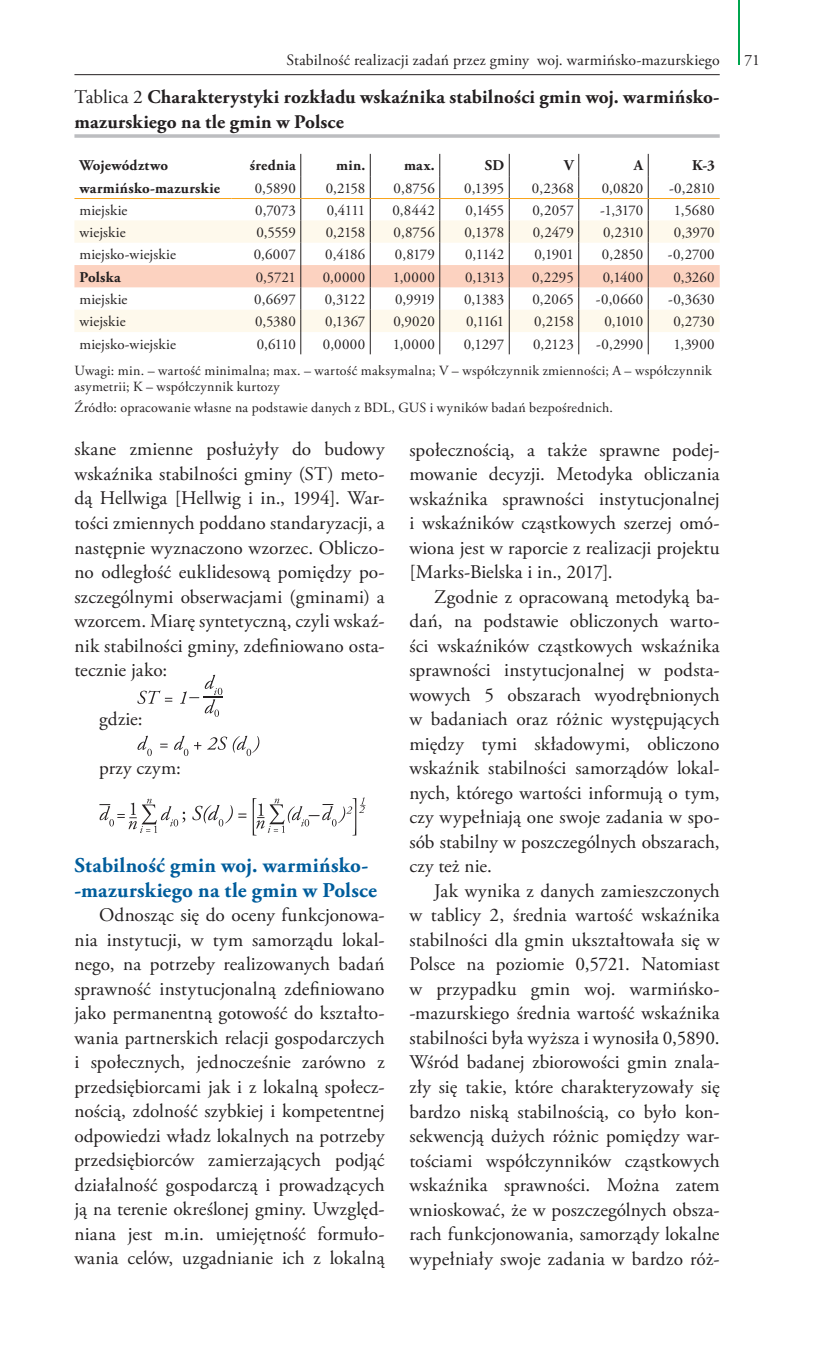
<style>
.page{position:relative;width:819px;height:1355px;background:#fff}
.page>*{position:absolute;margin:0;border:0;box-sizing:border-box;transform-origin:0 0}
.t1{font:700 21px/24.5px "Adobe Garamond Pro";letter-spacing:.015em;color:#005d9c}
.t2{font:19.25px/24.5px "Adobe Garamond Pro";letter-spacing:.005em;color:#231f20;text-align:justify}
.t3{font:700 19.25px/24.5px "Adobe Garamond Pro";letter-spacing:.015em;color:#231f20}
.t4{font:15.75px "Adobe Garamond Pro";letter-spacing:.015em;color:#231f20}
.t5{font:14.88px "Adobe Garamond Pro";color:#231f20}
.t6{font:700 14.88px "Adobe Garamond Pro";letter-spacing:.02em;color:#231f20}
.t7{font:14px/15.8px "Adobe Garamond Pro";letter-spacing:.02em;color:#231f20}
.s1{font-weight:400}
</style>
<div class="page">
<hr style="left:738px;top:0;width:1px;height:64px;background:#00a54f">
<hr style="left:74px;top:74px;width:645px;height:1px;background:#231f20">
<svg style="left:137px;top:674px;width:86px;height:42px"></svg>
<svg style="left:137px;top:735px;width:122px;height:21px"></svg>
<svg style="left:99px;top:797px;width:266px;height:38px"></svg>
<svg style="left:74px;top:134px;width:645px;height:4px;background:#c4c5c7"></svg>
<svg style="left:74px;top:154px;width:645px;height:200px"></svg>
<hr style="left:74px;top:198px;width:157px;height:1px;background:#f9a51b">
<hr style="left:231px;top:198px;width:70px;height:1px;background:#f9a51b">
<hr style="left:301px;top:198px;width:69px;height:1px;background:#f9a51b">
<hr style="left:370px;top:198px;width:70px;height:1px;background:#f9a51b">
<hr style="left:440px;top:198px;width:69px;height:1px;background:#f9a51b">
<hr style="left:509px;top:198px;width:69px;height:1px;background:#f9a51b">
<hr style="left:578px;top:198px;width:70px;height:1px;background:#f9a51b">
<hr style="left:648px;top:198px;width:71px;height:1px;background:#f9a51b">
<p class="t4" style="left:286px;top:50px;width:434px">Stabilność realizacji zadań przez gminy woj. warmińsko-mazurskiego</p>
<p class="t4" style="left:744px;top:50px;width:17px">71</p>
<p class="t3" style="left:74px;top:85px;width:646px"><span class="s1">Tablica 2</span> Charakterystyki rozkładu wskaźnika stabilności gmin woj. warmińsko&shy;mazurskiego na tle gmin w Polsce</p>
<p class="t6" style="left:79px;top:157px;width:90px">Województwo</p>
<p class="t6" style="left:250px;top:157px;width:47px">średnia</p>
<p class="t6" style="left:336px;top:157px;width:31px">min.</p>
<p class="t6" style="left:404px;top:157px;width:32px">max.</p>
<p class="t6" style="left:485px;top:157px;width:21px">SD</p>
<p class="t6" style="left:564px;top:157px;width:11px">V</p>
<p class="t6" style="left:634px;top:157px;width:11px">A</p>
<p class="t6" style="left:692px;top:157px;width:24px">K-3</p>
<p class="t6" style="left:79px;top:179px;width:142px">warmińsko-mazurskie</p>
<p class="t5" style="left:255px;top:179px;width:43px">0,5890</p>
<p class="t5" style="left:326px;top:179px;width:41px">0,2158</p>
<p class="t5" style="left:393px;top:179px;width:43px">0,8756</p>
<p class="t5" style="left:464px;top:179px;width:42px">0,1395</p>
<p class="t5" style="left:532px;top:179px;width:43px">0,2368</p>
<p class="t5" style="left:601px;top:179px;width:43px">0,0820</p>
<p class="t5" style="left:669px;top:179px;width:47px">-0,2810</p>
<p class="t5" style="left:79px;top:201px;width:50px">miejskie</p>
<p class="t5" style="left:255px;top:201px;width:42px">0,7073</p>
<p class="t5" style="left:326px;top:201px;width:40px">0,4111</p>
<p class="t5" style="left:392px;top:201px;width:44px">0,8442</p>
<p class="t5" style="left:465px;top:201px;width:40px">0,1455</p>
<p class="t5" style="left:532px;top:201px;width:43px">0,2057</p>
<p class="t5" style="left:600px;top:201px;width:44px">-1,3170</p>
<p class="t5" style="left:673px;top:201px;width:42px">1,5680</p>
<p class="t5" style="left:79px;top:223px;width:48px">wiejskie</p>
<p class="t5" style="left:256px;top:223px;width:41px">0,5559</p>
<p class="t5" style="left:326px;top:223px;width:41px">0,2158</p>
<p class="t5" style="left:393px;top:223px;width:43px">0,8756</p>
<p class="t5" style="left:464px;top:223px;width:41px">0,1378</p>
<p class="t5" style="left:532px;top:223px;width:42px">0,2479</p>
<p class="t5" style="left:603px;top:223px;width:42px">0,2310</p>
<p class="t5" style="left:673px;top:223px;width:42px">0,3970</p>
<p class="t5" style="left:79px;top:245px;width:98px">miejsko-wiejskie</p>
<p class="t5" style="left:254px;top:245px;width:44px">0,6007</p>
<p class="t5" style="left:325px;top:245px;width:41px">0,4186</p>
<p class="t5" style="left:395px;top:245px;width:41px">0,8179</p>
<p class="t5" style="left:465px;top:245px;width:41px">0,1142</p>
<p class="t5" style="left:534px;top:245px;width:41px">0,1901</p>
<p class="t5" style="left:602px;top:245px;width:43px">0,2850</p>
<p class="t5" style="left:667px;top:245px;width:48px">-0,2700</p>
<p class="t6" style="left:79px;top:268px;width:43px">Polska</p>
<p class="t5" style="left:256px;top:268px;width:41px">0,5721</p>
<p class="t5" style="left:323px;top:268px;width:44px">0,0000</p>
<p class="t5" style="left:393px;top:268px;width:43px">1,0000</p>
<p class="t5" style="left:465px;top:268px;width:41px">0,1313</p>
<p class="t5" style="left:532px;top:268px;width:43px">0,2295</p>
<p class="t5" style="left:602px;top:268px;width:42px">0,1400</p>
<p class="t5" style="left:673px;top:268px;width:43px">0,3260</p>
<p class="t5" style="left:79px;top:290px;width:50px">miejskie</p>
<p class="t5" style="left:254px;top:290px;width:43px">0,6697</p>
<p class="t5" style="left:325px;top:290px;width:42px">0,3122</p>
<p class="t5" style="left:395px;top:290px;width:41px">0,9919</p>
<p class="t5" style="left:464px;top:290px;width:42px">0,1383</p>
<p class="t5" style="left:532px;top:290px;width:43px">0,2065</p>
<p class="t5" style="left:596px;top:290px;width:49px">-0,0660</p>
<p class="t5" style="left:668px;top:290px;width:48px">-0,3630</p>
<p class="t5" style="left:79px;top:312px;width:48px">wiejskie</p>
<p class="t5" style="left:255px;top:312px;width:42px">0,5380</p>
<p class="t5" style="left:325px;top:312px;width:42px">0,1367</p>
<p class="t5" style="left:393px;top:312px;width:43px">0,9020</p>
<p class="t5" style="left:466px;top:312px;width:40px">0,1161</p>
<p class="t5" style="left:534px;top:312px;width:41px">0,2158</p>
<p class="t5" style="left:604px;top:312px;width:40px">0,1010</p>
<p class="t5" style="left:673px;top:312px;width:43px">0,2730</p>
<p class="t5" style="left:79px;top:335px;width:98px">miejsko-wiejskie</p>
<p class="t5" style="left:257px;top:335px;width:40px">0,6110</p>
<p class="t5" style="left:323px;top:335px;width:44px">0,0000</p>
<p class="t5" style="left:393px;top:335px;width:43px">1,0000</p>
<p class="t5" style="left:464px;top:335px;width:42px">0,1297</p>
<p class="t5" style="left:533px;top:335px;width:42px">0,2123</p>
<p class="t5" style="left:596px;top:335px;width:49px">-0,2990</p>
<p class="t5" style="left:673px;top:335px;width:43px">1,3900</p>
<p class="t7" style="left:74px;top:363px;width:638px">Uwagi: min. – wartość minimalna; max. – wartość maksymalna; V – współczynnik zmienności; A – współczynnik asymetrii; K – współczynnik kurtozy</p>
<p class="t7" style="left:74px;top:400px;width:540px">Źródło: opracowanie własne na podstawie danych z BDL, GUS i wyników badań bezpośrednich.</p>
<p class="t2" style="left:74px;top:438px;width:312px">skane zmienne posłużyły do budowy wskaźnika stabilności gminy (ST) meto&shy;dą Hellwiga [Hellwig i in., 1994]. War&shy;tości zmiennych poddano standaryzacji, a następnie wyznaczono wzorzec. Obliczo&shy;no odległość euklidesową pomiędzy po&shy;szczególnymi obserwacjami (gminami) a wzorcem. Miarę syntetyczną, czyli wskaź&shy;nik stabilności gminy, zdefiniowano osta&shy;tecznie jako:</p>
<p class="t2" style="left:99px;top:707px;width:45px">gdzie:</p>
<p class="t2" style="left:99px;top:756px;width:83px">przy czym:</p>
<p class="t1" style="left:74px;top:853px;width:304px">Stabilność gmin woj. warmińsko--mazurskiego na tle gmin w Polsce</p>
<p class="t2" style="left:74px;top:903px;width:312px;text-indent:25px">Odnosząc się do oceny funkcjonowa&shy;nia instytucji, w tym samorządu lokal&shy;nego, na potrzeby realizowanych badań sprawność instytucjonalną zdefiniowano jako permanentną gotowość do kształto&shy;wania partnerskich relacji gospodarczych i społecznych, jednocześnie zarówno z przedsiębiorcami jak i z lokalną społecz&shy;nością, zdolność szybkiej i kompetentnej odpowiedzi władz lokalnych na potrzeby przedsiębiorców zamierzających podjąć działalność gospodarczą i prowadzących ją na terenie określonej gminy. Uwzględ&shy;niana jest m.in. umiejętność formuło&shy;wania celów, uzgadnianie ich z lokalną</p>
<p class="t2" style="left:409px;top:438px;width:312px">społecznością, a także sprawne podej&shy;mowanie decyzji. Metodyka obliczania wskaźnika sprawności instytucjonalnej i wskaźników cząstkowych szerzej omó&shy;wiona jest w raporcie z realizacji projektu [Marks-Bielska i in., 2017].</p>
<p class="t2" style="left:409px;top:585px;width:312px;text-indent:25px">Zgodnie z opracowaną metodyką ba&shy;dań, na podstawie obliczonych warto&shy;ści wskaźników cząstkowych wskaźnika sprawności instytucjonalnej w podsta&shy;wowych 5 obszarach wyodrębnionych w badaniach oraz różnic występujących między tymi składowymi, obliczono wskaźnik stabilności samorządów lokal&shy;nych, którego wartości informują o tym, czy wypełniają one swoje zadania w spo&shy;sób stabilny w poszczególnych obszarach, czy też nie.</p>
<p class="t2" style="left:409px;top:879px;width:312px;text-indent:25px">Jak wynika z danych zamieszczonych w tablicy 2, średnia wartość wskaźnika stabilności dla gmin ukształtowała się w Polsce na poziomie 0,5721. Natomiast w przypadku gmin woj. warmińsko--mazurskiego średnia wartość wskaźnika stabilności była wyższa i wynosiła 0,5890.<br>Wśród badanej zbiorowości gmin znala&shy;zły się takie, które charakteryzowały się bardzo niską stabilnością, co było kon&shy;sekwencją dużych różnic pomiędzy war&shy;tościami współczynników cząstkowych wskaźnika sprawności. Można zatem wnioskować, że w poszczególnych obsza&shy;rach funkcjonowania, samorządy lokalne wypełniały swoje zadania w bardzo róż-</p>
</div>
